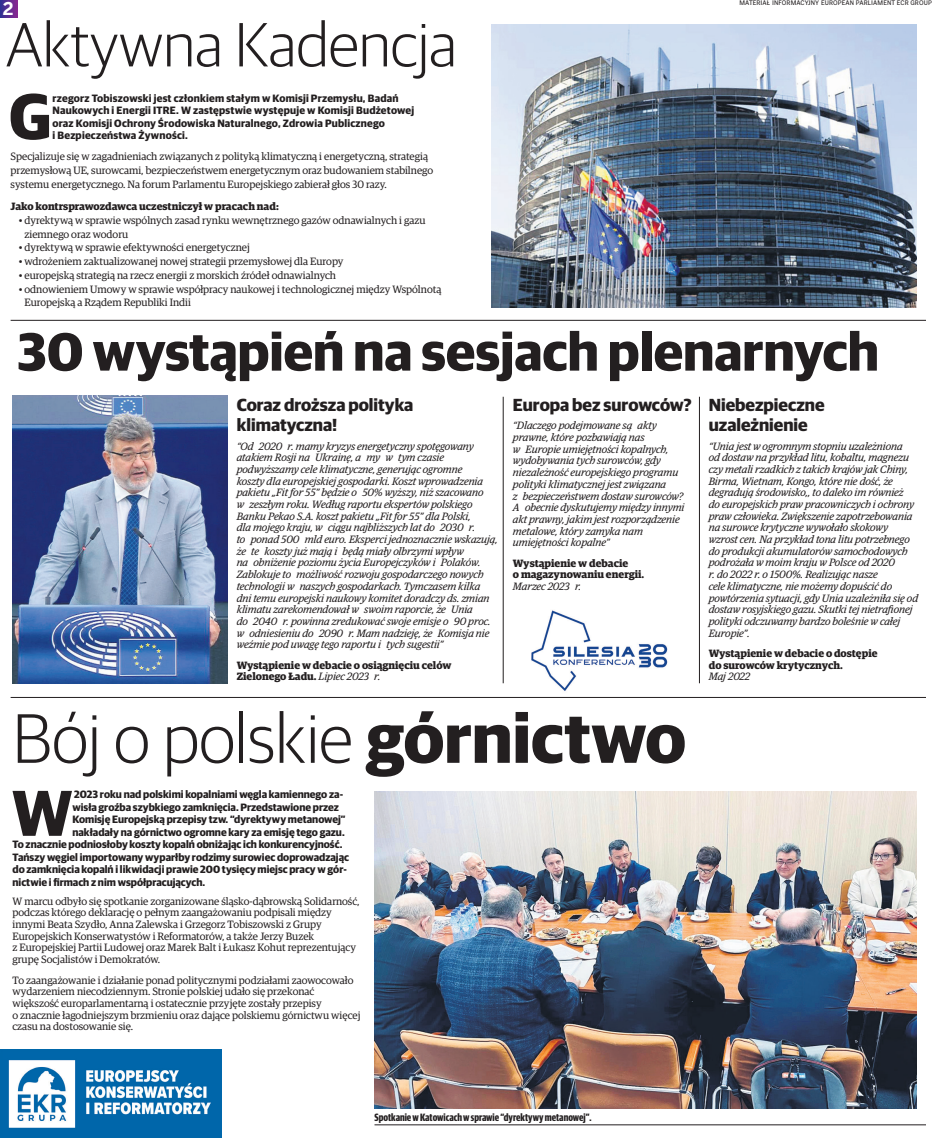
<style>
.page{position:relative;width:932px;height:1138px;background:#fff}
.page>*{position:absolute;margin:0;border:0;box-sizing:border-box;transform-origin:0 0}
.t1{font:300 70px "Guardian Sans";color:#231f20}
.t2{font:700 64.75px "Guardian Sans";color:#231f20}
.t3{font:300 62.5px "Guardian Sans";color:#231f20}
.t4{font:700 53.75px "Guardian Sans";color:#231f20}
.t5{font:700 17.5px/20.1px "Guardian Sans";color:#231f20}
.t6{font:700 17.5px "Benton Sans CE";color:#fff}
.t7{font:700 10.75px "Guardian Sans";color:#231f20}
.t8{font:700 10.75px/12.5px "Guardian Sans";letter-spacing:.02em;color:#231f20}
.t9{font:italic 10.62px/11.8px "Guardian Egyp";color:#231f20}
.t10{font:10.62px/11.8px "Guardian Egyp";color:#231f20}
.t11{font:700 10.62px/11.8px "Guardian Egyp";color:#231f20}
.t12{font:700 10.62px "Guardian Sans X Cond";color:#231f20}
.t13{font:condensed 6.25px "Poynter Agate Zero";letter-spacing:.02em;color:#231f20}
.s1{font-weight:400;font-style:italic}
.s2{font-weight:700}
</style>
<div class="page">
<img style="left:0;top:1049px;width:222px;height:88px">
<img style="left:531px;top:610px;width:137px;height:81px">
<svg style="left:0;top:0;width:17px;height:17px"></svg>
<svg style="left:0;top:1px;width:17px;height:15px"></svg>
<img style="left:13px;top:396px;width:214px;height:287px">
<img style="left:491px;top:24px;width:425px;height:283px">
<img style="left:374px;top:791px;width:543px;height:316px">
<hr style="left:374px;top:1124px;width:552px;height:1px;background:#231f20">
<hr style="left:503px;top:397px;width:1px;height:286px;background:#231f20">
<hr style="left:699px;top:397px;width:1px;height:286px;background:#231f20">
<hr style="left:11px;top:697px;width:915px;height:1px;background:#231f20">
<hr style="left:11px;top:320px;width:915px;height:1px;background:#231f20">
<h3 class="t6" style="left:3px;top:-2px;width:12px">2</h3>
<h3 class="t3" style="left:6px;top:2px;width:452px">Aktywna Kadencja</h3>
<h2 class="t2" style="left:9px;top:68px;width:44px">G</h2>
<p class="t8" style="left:53px;top:91px;width:363px">rzegorz Tobiszowski jest członkiem stałym w Komisji Przemysłu, Badań Naukowych i Energii ITRE. W zastępstwie występuje w Komisji Budżetowej oraz Komisji Ochrony Środowiska Naturalnego, Zdrowia Publicznego<br>i Bezpieczeństwa Żywności.</p>
<p class="t10" style="left:11px;top:149px;width:424px;line-height:13.8px">Specjalizuje się w zagadnieniach związanych z polityką klimatyczną i energetyczną, strategią przemysłową UE, surowcami, bezpieczeństwem energetycznym oraz budowaniem stabilnego systemu energetycznego. Na forum Parlamentu Europejskiego zabierał głos 30 razy.</p>
<p class="t11" style="left:11px;top:199px;width:270px">Jako kontrsprawozdawca uczestniczył w pracach nad:</p>
<p class="t10" style="left:24px;top:212px;width:403px;line-height:13.8px;text-indent:-6px">• dyrektywą w sprawie wspólnych zasad rynku wewnętrznego gazów odnawialnych i gazu ziemnego oraz wodoru</p>
<p class="t10" style="left:19px;top:241px;width:233px">• dyrektywą w sprawie efektywności energetycznej</p>
<p class="t10" style="left:19px;top:255px;width:326px">• wdrożeniem zaktualizowanej nowej strategii przemysłowej dla Europy</p>
<p class="t10" style="left:19px;top:268px;width:319px">• europejską strategią na rzecz energii z morskich źródeł odnawialnych</p>
<p class="t10" style="left:24px;top:281px;width:418px;line-height:13.8px;text-indent:-6px">• odnowieniem Umowy w sprawie współpracy naukowej i technologicznej między Wspólnotą<br>Europejską a Rządem Republiki Indii</p>
<p class="t13" style="left:739px;top:-1px;width:194px">MATERIAŁ INFORMACYJNY EUROPEAN PARLIAMENT ECR GROUP</p>
<h3 class="t4" style="left:18px;top:312px;width:863px">30 wystąpień na sesjach plenarnych</h3>
<h3 class="t5" style="left:237px;top:393px;width:178px">Coraz droższa polityka klimatyczna!</h3>
<p class="t9" style="left:237px;top:439px;width:263px">“Od 2020 r. mamy kryzys energetyczny spotęgowany atakiem Rosji na Ukrainę, a my w tym czasie podwyższamy cele klimatyczne, generując ogromne<br>koszty dla europejskiej gospodarki. Koszt wprowadzenia pakietu „Fit for 55” będzie o 50% wyższy, niż szacowano<br>w zeszłym roku. Według raportu ekspertów polskiego Banku Pekao S.A. koszt pakietu „Fit for 55” dla Polski,<br>dla mojego kraju, w ciągu najbliższych lat do 2030 r.<br>to ponad 500 mld euro. Eksperci jednoznacznie wskazują, że te koszty już mają i będą miały olbrzymi wpływ<br>na obniżenie poziomu życia Europejczyków i Polaków.<br>Zablokuje to możliwość rozwoju gospodarczego nowych technologii w naszych gospodarkach. Tymczasem kilka<br>dni temu europejski naukowy komitet doradczy ds. zmian klimatu zarekomendował w swoim raporcie, że Unia<br>do 2040 r. powinna zredukować swoje emisje o 90 proc. w odniesieniu do 2090 r. Mam nadzieję, że Komisja nie weźmie pod uwagę tego raportu i tych sugestii”</p>
<p class="t11" style="left:237px;top:658px;width:216px">Wystąpienie w debacie o osiągnięciu celów<br>Zielonego Ładu. <span class="s1">Lipiec 2023 r.</span></p>
<h3 class="t5" style="left:513px;top:393px;width:180px">Europa bez surowców?</h3>
<p class="t9" style="left:513px;top:419px;width:173px">“Dlaczego podejmowane są akty prawne, które pozbawiają nas<br>w Europie umiejętności kopalnych, wydobywania tych surowców, gdy niezależność europejskiego programu polityki klimatycznej jest związana<br>z bezpieczeństwem dostaw surowców?<br>A obecnie dyskutujemy między innymi akt prawny, jakim jest rozporządzenie metalowe, który zamyka nam umiejętności kopalne”</p>
<p class="t11" style="left:513px;top:556px;width:133px">Wystąpienie w debacie<br>o magazynowaniu energii.</p>
<p class="t9" style="left:513px;top:580px;width:70px">Marzec 2023 r.</p>
<h1 class="t1" style="left:13px;top:690px;width:675px">Bój o polskie <span class="s2">górnictwo</span></h1>
<h2 class="t2" style="left:12px;top:764px;width:62px">W</h2>
<p class="t7" style="left:74px;top:786px;width:270px">2023 roku nad polskimi kopalniami węgla kamiennego za-</p>
<p class="t7" style="left:72px;top:799px;width:268px">wisła groźba szybkiego zamknięcia. Przedstawione przez</p>
<p class="t7" style="left:72px;top:811px;width:275px">Komisję Europejską przepisy tzw. “dyrektywy metanowej”</p>
<p class="t7" style="left:72px;top:824px;width:274px">nakładały na górnictwo ogromne kary za emisję tego gazu.</p>
<p class="t7" style="left:13px;top:836px;width:331px">To znacznie podniosłoby koszty kopalń obniżając ich konkurencyjność.</p>
<p class="t7" style="left:13px;top:849px;width:338px">Tańszy węgiel importowany wyparłby rodzimy surowiec doprowadzając</p>
<p class="t7" style="left:13px;top:861px;width:336px">do zamknięcia kopalń i likwidacji prawie 200 tysięcy miejsc pracy w gór-</p>
<p class="t7" style="left:13px;top:874px;width:194px">nictwie i firmach z nim współpracujących.</p>
<p class="t10" style="left:13px;top:894px;width:349px">W marcu odbyło się spotkanie zorganizowane śląsko-dąbrowską Solidarność, podczas którego deklarację o pełnym zaangażowaniu podpisali między innymi Beata Szydło, Anna Zalewska i Grzegorz Tobiszowski z Grupy Europejskich Konserwatystów i Reformatorów, a także Jerzy Buzek<br>z Europejskiej Partii Ludowej oraz Marek Balt i Łukasz Kohut reprezentujący grupę Socjalistów i Demokratów.</p>
<p class="t10" style="left:13px;top:973px;width:349px">To zaangażowanie i działanie ponad politycznymi podziałami zaowocowało wydarzeniem niecodziennym. Stronie polskiej udało się przekonać większość europarlamentarną i ostatecznie przyjęte zostały przepisy<br>o znacznie łagodniejszym brzmieniu oraz dające polskiemu górnictwu więcej czasu na dostosowanie się.</p>
<h3 class="t5" style="left:709px;top:393px;width:117px">Niebezpieczne uzależnienie</h3>
<p class="t9" style="left:709px;top:439px;width:211px">“Unia jest w ogromnym stopniu uzależniona<br>od dostaw na przykład litu, kobaltu, magnezu czy metali rzadkich z takich krajów jak Chiny, Birma, Wietnam, Kongo, które nie dość, że degradują środowisko,, to daleko im również<br>do europejskich praw pracowniczych i ochrony praw człowieka. Zwiększenie zapotrzebowania na surowce krytyczne wywołało skokowy wzrost cen. Na przykład tona litu potrzebnego do produkcji akumulatorów samochodowych podrożała w moim kraju w Polsce od 2020<br>r. do 2022 r. o 1500%. Realizując nasze<br>cele klimatyczne, nie możemy dopuścić do powtórzenia sytuacji, gdy Unia uzależniła się od dostaw rosyjskiego gazu. Skutki tej nietrafionej polityki odczuwamy bardzo boleśnie w całej Europie”.</p>
<p class="t11" style="left:709px;top:646px;width:170px">Wystąpienie w debacie o dostępie do surowców krytycznych.</p>
<p class="t9" style="left:709px;top:670px;width:43px">Maj 2022</p>
<p class="t12" style="left:374px;top:1109px;width:218px">Spotkanie w Katowicach w sprawie “dyrektywy metanowej”.</p>
</div>
